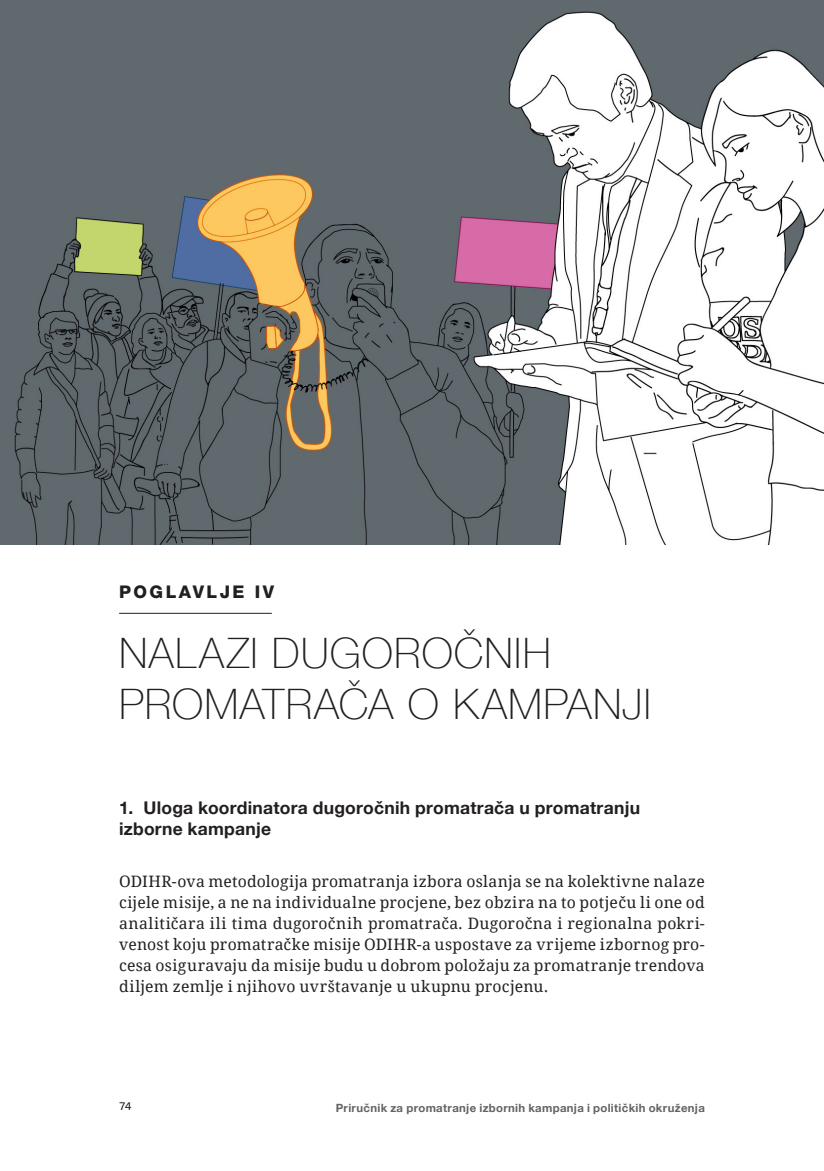
<style>
.page{position:relative;width:824px;height:1171px;background:#fff}
.page>*{position:absolute;margin:0;border:0;box-sizing:border-box;transform-origin:0 0}
.chapter_number{font:100 42px/50.4px "Helvetica Neue";letter-spacing:.03em;color:#231f20}
._1_1_head{font:700 17.5px/21px "Helvetica Neue";letter-spacing:.015em;color:#231f20}
.chpt-number-spelled{font:800 17.5px "Helvetica Neue LT Std";letter-spacing:.14em;color:#231f20}
.copy2{font:15.75px/21px "Noto Serif";letter-spacing:.01em;color:#231f20;text-align:justify}
.t1{font:700 11.38px "Helvetica Neue";letter-spacing:.03em;color:#636366}
.t2{font:11.38px "Neue Haas Unica";color:#231f20}
</style>
<div class="page">
<hr style="left:119px;top:613px;width:153px;height:1px;background:#231f20">
<img style="left:0;top:0;width:823px;height:544px">
<p class="chpt-number-spelled" style="left:119px;top:581px;width:157px">POGLAVLJE IV</p>
<p class="chapter_number" style="left:119px;top:626px;width:533px">NALAZI DUGOROČNIH<br>PROMATRAČA O KAMPANJI</p>
<p class="_1_1_head" style="left:119px;top:798px;width:522px">1. Uloga koordinatora dugoročnih promatrača u promatranju izborne kampanje</p>
<p class="copy2" style="left:119px;top:870px;width:587px">ODIHR-ova metodologija promatranja izbora oslanja se na kolektivne nalaze cijele misije, a ne na individualne procjene, bez obzira na to potječu li one od analitičara ili tima dugoročnih promatrača. Dugoročna i regionalna pokri&shy;venost koju promatračke misije ODIHR-a uspostave za vrijeme izbornog pro&shy;cesa osiguravaju da misije budu u dobrom položaju za promatranje trendova diljem zemlje i njihovo uvrštavanje u ukupnu procjenu.</p>
<p class="t2" style="left:119px;top:1097px;width:14px">74</p>
<p class="t1" style="left:336px;top:1099px;width:370px">Priručnik za promatranje izbornih kampanja i političkih okruženja</p>
</div>
